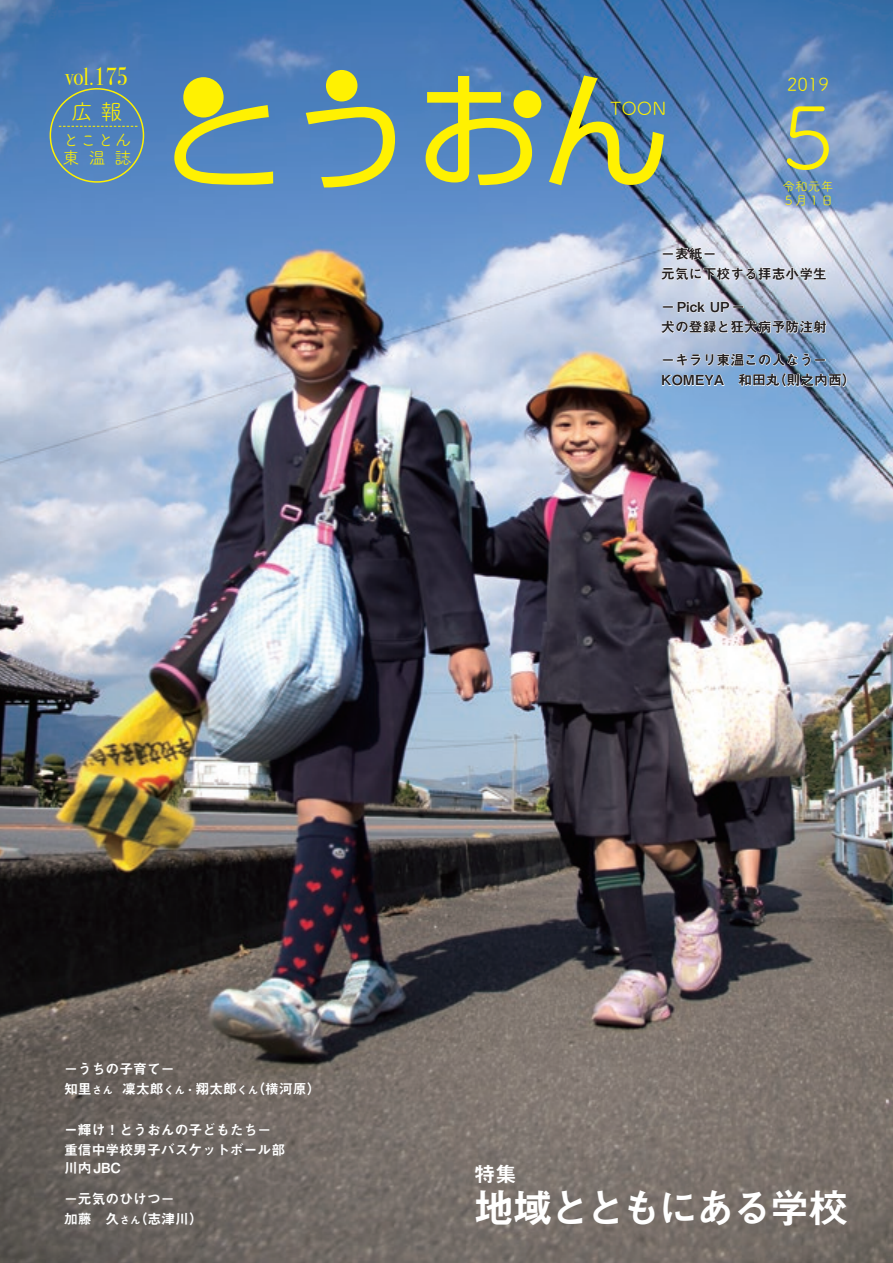
<style>
.page{position:relative;width:893px;height:1263px;background:#fff}
.page>*{position:absolute;margin:0;border:0;box-sizing:border-box;transform-origin:0 0}
.t1{font:87.15px "Tsuku A Rd Gothic Std R";color:#fff101}
.t2{font:40.35px "Midashi Go Pr 6 N MB31";letter-spacing:-.08em;color:#fff}
.t3{font:25.05px "Bodoni Svty Two ITCTT";color:#fff101;scale:.85 1}
.t4{font:22.35px "Tsuku A Rd Gothic Std R";color:#fff101}
.t5{font:21.3px "Midashi Go Pr 6 N MB31";color:#fff}
.t6{font:18px "Tsuku A Rd Gothic Std R";color:#fff101}
.t7{font:16.95px/18px "Tsuku A Rd Gothic Std R";letter-spacing:.015em;color:#fff101}
.t8{font:13.8px/20.2px "Midashi Go Pr 6 N MB31";color:#fff}
.t9{font:13.8px/20.2px "Midashi Go Pr 6 N MB31";color:#231f20}
.t10{font:12.75px "Tsuku A Rd Gothic Std R";color:#fff101}
.s1{font-size:10.65px}
</style>
<div class="page">
<img style="left:0;top:0;width:893px;height:1263px">
<svg style="left:660px;top:245px;width:167px;height:43px"></svg>
<svg style="left:663px;top:301px;width:81px;height:12px"></svg>
<svg style="left:660px;top:319px;width:187px;height:81px;background:#9fb8d6"></svg>
<svg style="left:174px;top:105px;width:99px;height:80px;background:#86a585"></svg>
<svg style="left:306px;top:107px;width:89px;height:81px;background:#85a589"></svg>
<svg style="left:426px;top:76px;width:106px;height:110px;background:#92ac78"></svg>
<svg style="left:549px;top:75px;width:115px;height:110px;background:#769584"></svg>
<div style="left:183px;top:77px;width:41px;height:41px;background:#fff101;border-radius:50%"></div>
<div style="left:326px;top:70px;width:31px;height:31px;background:#fff101;border-radius:50%"></div>
<div style="left:514px;top:90px;width:27px;height:28px;background:#fff101;border-radius:50%"></div>
<svg style="left:59px;top:126px;width:78px;height:1px"></svg>
<div style="left:50px;top:88px;width:94px;height:95px;border:2px solid #fff101;border-radius:50%"></div>
<h3 class="t3" style="left:65px;top:56px;width:75px">vol.175</h3>
<h3 class="t4" style="left:71px;top:95px;width:53px">広 報</h3>
<h3 class="t6" style="left:610px;top:95px;width:58px">TOON</h3>
<p class="t7" style="left:62px;top:130px;width:70px">とことん東温誌</p>
<h3 class="t6" style="left:787px;top:71px;width:43px">2019</h3>
<h1 class="t1" style="left:765px;top:72px;width:89px">５</h1>
<p class="t10" style="left:782px;top:190px;width:53px">５月１日</p>
<p class="t10" style="left:782px;top:177px;width:53px">令和元年</p>
<p class="t9" style="left:661px;top:243px;width:167px">－表紙－<br>元気に下校する拝志小学生</p>
<p class="t9" style="left:661px;top:296px;width:167px">－Pick UP－<br>犬の登録と狂犬病予防注射</p>
<p class="t9" style="left:661px;top:349px;width:196px">－キラリ東温この人なう－<br>KOMEYA　和田丸（則之内西）</p>
<p class="t8" style="left:64px;top:1058px;width:258px">－うちの子育て－<br>知里<span class="s1">さん</span> 凜太郎<span class="s1">くん・</span>翔太郎<span class="s1">くん</span>（横河原）</p>
<p class="t8" style="left:64px;top:1119px;width:223px">ー輝け！とうおんの子どもたち－重信中学校男子バスケットボール部</p>
<p class="t8" style="left:64px;top:1157px;width:59px">川内JBC</p>
<p class="t8" style="left:64px;top:1188px;width:140px">－元気のひけつ－<br>加藤　久<span class="s1">さん</span>（志津川）</p>
<h3 class="t5" style="left:474px;top:1157px;width:44px">特集</h3>
<h2 class="t2" style="left:473px;top:1175px;width:377px">地域とともにある学校</h2>
</div>
